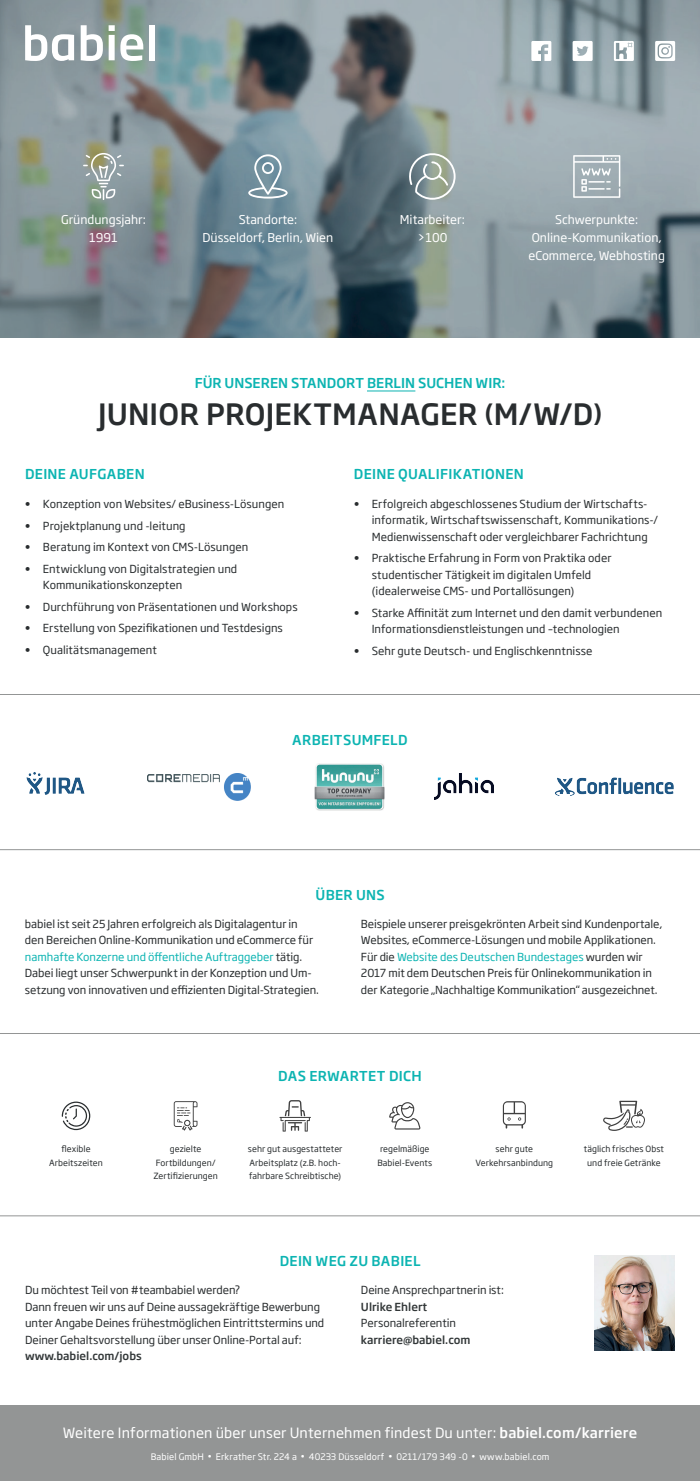
<style>
.page{position:relative;width:700px;height:1481px;background:#fff}
.page>*{position:absolute;margin:0;border:0;box-sizing:border-box;transform-origin:0 0}
.t1{font:500 29px "Soho Gothic Pro";letter-spacing:.005em;color:#292d2f}
.t2{font:14px "Soho Gothic Pro";letter-spacing:.01em;color:#fff}
.t3{font:500 13.5px "Soho Gothic Pro";letter-spacing:.02em;color:#0cb4b2}
.t4{font:500 13.5px "Soho Gothic Pro";color:#0cb4b2}
.t5{font:12px/18px "Soho Gothic Pro";color:#fff;text-align:center}
.t6{font:11px/16.5px "Soho Gothic Pro";color:#292d2f}
.t7{font:500 11px "Soho Gothic Pro";color:#323738}
.t8{font:8.9px "Soho Gothic Pro";letter-spacing:.015em;color:#fff}
.t9{font:8.5px/13.5px "Soho Gothic Pro";letter-spacing:.005em;color:#292d2f;text-align:center}
.s1{color:#0cb4b2}
.s2{font-weight:500}
.s3{font-size:7.45px}
.s4{font-size:7.5px}
</style>
<div class="page">
<div style="left:0;top:1406px;width:700px;height:74px;background:#939595"></div>
<hr style="left:0;top:849px;width:700px;height:1px;background:#939595">
<hr style="left:0;top:1033px;width:700px;height:1px;background:#939595">
<hr style="left:0;top:1215px;width:700px;height:1px;background:#939595">
<img style="left:595px;top:1255px;width:80px;height:95px">
<hr style="left:367px;top:390px;width:48px;height:1px;background:#0cb4b2">
<hr style="left:0;top:694px;width:700px;height:1px;background:#939595">
<img style="left:435px;top:773px;width:58px;height:27px">
<img style="left:148px;top:773px;width:102px;height:27px">
<img style="left:555px;top:777px;width:119px;height:19px">
<img style="left:26px;top:772px;width:59px;height:23px">
<img style="left:314px;top:763px;width:71px;height:47px">
<svg style="left:174px;top:1101px;width:24px;height:29px"></svg>
<svg style="left:603px;top:1100px;width:42px;height:31px"></svg>
<svg style="left:389px;top:1102px;width:31px;height:27px"></svg>
<svg style="left:279px;top:1100px;width:32px;height:31px"></svg>
<svg style="left:62px;top:1101px;width:29px;height:29px"></svg>
<svg style="left:503px;top:1101px;width:23px;height:27px"></svg>
<img style="left:0;top:0;width:700px;height:337px">
<svg style="left:409px;top:151px;width:47px;height:49px;background:#9ba8a4"></svg>
<svg style="left:248px;top:154px;width:40px;height:44px;background:#90a8b3"></svg>
<svg style="left:573px;top:155px;width:47px;height:43px;background:#b7c1c6"></svg>
<svg style="left:83px;top:153px;width:41px;height:47px;background:#a2ada8"></svg>
<svg style="left:25px;top:25px;width:49px;height:36px"></svg>
<svg style="left:81px;top:25px;width:22px;height:36px"></svg>
<svg style="left:109px;top:25px;width:34px;height:36px"></svg>
<div style="left:149px;top:25px;width:6px;height:35px;background:#fff"></div>
<svg style="left:531px;top:41px;width:20px;height:20px"></svg>
<svg style="left:614px;top:41px;width:20px;height:20px"></svg>
<svg style="left:573px;top:41px;width:20px;height:20px"></svg>
<svg style="left:655px;top:41px;width:20px;height:20px"></svg>
<p class="t5" style="left:61px;top:210px;width:86px">Gründungsjahr:<br>1991</p>
<p class="t5" style="left:202px;top:210px;width:132px">Standorte:<br>Düsseldorf, Berlin, Wien</p>
<p class="t5" style="left:400px;top:210px;width:66px">Mitarbeiter: &gt;100</p>
<p class="t5" style="left:529px;top:210px;width:138px">Schwerpunkte:<br>Online-Kommunikation, eCommerce, Webhosting</p>
<p class="t4" style="left:195px;top:372px;width:312px">FÜR UNSEREN STANDORT BERLIN SUCHEN WIR:</p>
<h1 class="t1" style="left:98px;top:392px;width:506px">JUNIOR PROJEKTMANAGER (M/W/D)</h1>
<p class="t3" style="left:354px;top:463px;width:171px">DEINE QUALIFIKATIONEN</p>
<p class="t6" style="left:372px;top:495px;width:288px;text-indent:-18px">• Erfolgreich abgeschlossenes Studium der Wirtschafts&shy;informatik, Wirtschaftswissenschaft, Kommunikations-/<br>Medienwissenschaft oder vergleichbarer Fachrichtung</p>
<p class="t6" style="left:372px;top:549px;width:241px;text-indent:-18px">• Praktische Erfahrung in Form von Praktika oder studentischer Tätigkeit im digitalen Umfeld (idealerweise CMS- und Portallösungen)</p>
<p class="t6" style="left:372px;top:604px;width:292px;text-indent:-18px">• Starke Affinität zum Internet und den damit verbundenen<br>Informationsdienstleistungen und –technologien</p>
<p class="t6" style="left:354px;top:642px;width:240px">• Sehr gute Deutsch- und Englischkenntnisse</p>
<p class="t3" style="left:25px;top:463px;width:121px">DEINE AUFGABEN</p>
<p class="t6" style="left:25px;top:495px;width:261px">• Konzeption von Websites/ eBusiness-Lösungen</p>
<p class="t6" style="left:25px;top:517px;width:162px">• Projektplanung und -leitung</p>
<p class="t6" style="left:25px;top:538px;width:225px">• Beratung im Kontext von CMS-Lösungen</p>
<p class="t6" style="left:43px;top:560px;width:196px;text-indent:-18px">• Entwicklung von Digitalstrategien und<br>Kommunikationskonzepten</p>
<p class="t6" style="left:25px;top:598px;width:274px">• Durchführung von Präsentationen und Workshops</p>
<p class="t6" style="left:25px;top:619px;width:259px">• Erstellung von Spezifikationen und Testdesigns</p>
<p class="t6" style="left:25px;top:641px;width:133px">• Qualitätsmanagement</p>
<p class="t3" style="left:292px;top:729px;width:117px">ARBEITSUMFELD</p>
<p class="t3" style="left:316px;top:884px;width:71px">ÜBER UNS</p>
<p class="t6" style="left:25px;top:915px;width:295px">babiel ist seit 25 Jahren erfolgreich als Digitalagentur in den Bereichen Online-Kommunikation und eCommerce für <span class="s1">namhafte Konzerne und öffentliche Auftraggeber</span> tätig.<br>Dabei liegt unser Schwerpunkt in der Konzeption und Um&shy;setzung von innovativen und effizienten Digital-Strategien.</p>
<p class="t6" style="left:361px;top:915px;width:303px">Beispiele unserer preisgekrönten Arbeit sind Kundenportale, Websites, eCommerce-Lösungen und mobile Applikationen.<br>Für die <span class="s1">Website des Deutschen Bundestages</span> wurden wir 2017 mit dem Deutschen Preis für Onlinekommunikation in der Kategorie „Nachhaltige Kommunikation“ ausgezeichnet.</p>
<p class="t9" style="left:49px;top:1142px;width:55px">flexible<br>Arbeitszeiten</p>
<p class="t3" style="left:278px;top:1065px;width:145px">DAS ERWARTET DICH</p>
<p class="t9" style="left:153px;top:1142px;width:66px">gezielte<br>Fortbildungen/<br>Zertifizierungen</p>
<p class="t9" style="left:248px;top:1142px;width:96px;text-align:left">sehr gut ausgestatteter<br>Arbeitsplatz (z.B. hoch&shy;fahrbare Schreibtische)</p>
<p class="t9" style="left:377px;top:1142px;width:56px">regelmäßige<br>Babiel-Events</p>
<p class="t9" style="left:476px;top:1142px;width:79px">sehr gute<br>Verkehrsanbindung</p>
<p class="t9" style="left:584px;top:1142px;width:82px">täglich frisches Obst und freie Getränke</p>
<p class="t3" style="left:280px;top:1250px;width:142px">DEIN WEG ZU BABIEL</p>
<p class="t6" style="left:25px;top:1281px;width:301px">Du möchtest Teil von #teambabiel werden?<br>Dann freuen wir uns auf Deine aussagekräftige Bewerbung unter Angabe Deines frühestmöglichen Eintrittstermins und Deiner Gehaltsvorstellung über unser Online-Portal auf:</p>
<p class="t7" style="left:25px;top:1347px;width:118px">www.babiel.com/jobs</p>
<p class="t6" style="left:361px;top:1281px;width:144px">Deine Ansprechpartnerin ist:</p>
<p class="t7" style="left:361px;top:1297px;width:68px">Ulrike Ehlert</p>
<p class="t6" style="left:361px;top:1314px;width:97px">Personalreferentin</p>
<p class="t7" style="left:361px;top:1330px;width:111px">karriere@babiel.com</p>
<p class="t2" style="left:63px;top:1422px;width:576px">Weitere Informationen über unser Unternehmen findest Du unter: <span class="s2">babiel.com/karriere</span></p>
<p class="t8" style="left:151px;top:1449px;width:400px">Babiel GmbH <span class="s3">•</span> Erkrather Str. 224 a <span class="s3">•</span> 40233 Düsseldorf <span class="s4">•</span> 0211/179 349 -0 <span class="s3">•</span> www.babiel.com</p>
</div>
